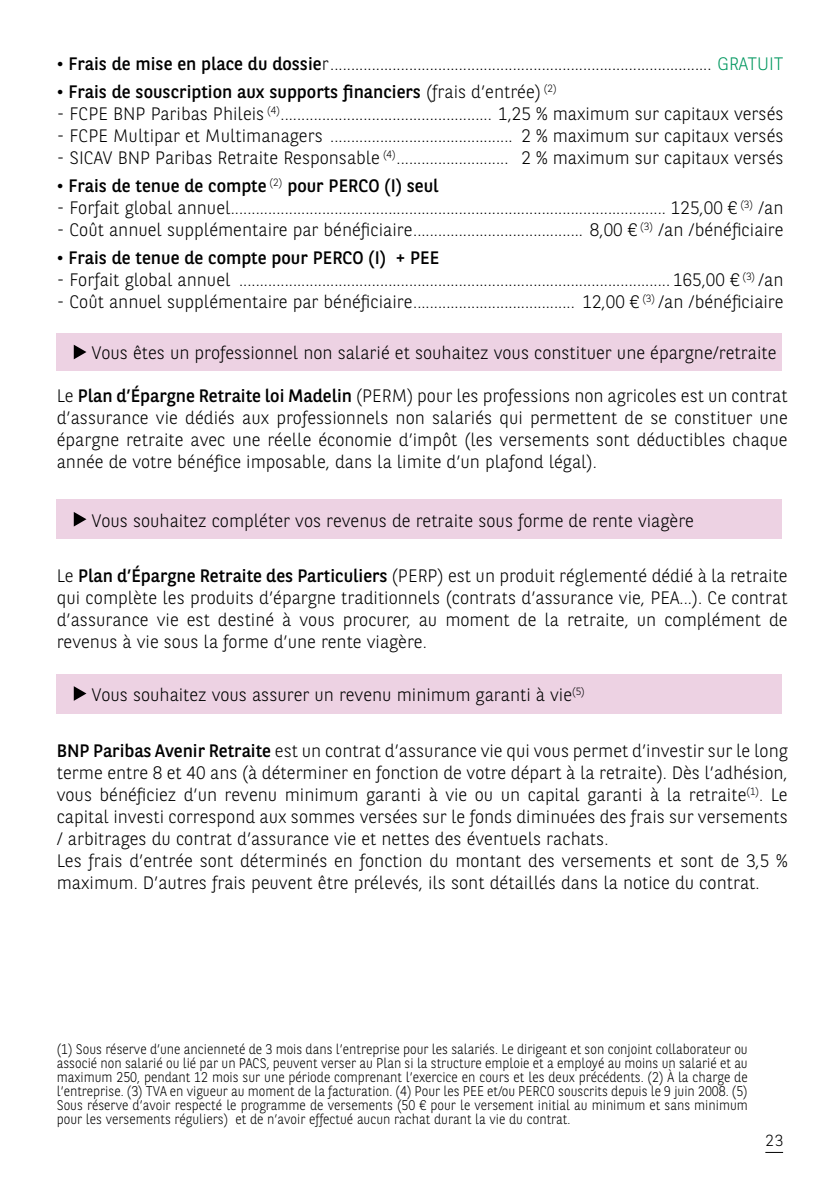
<style>
.page{position:relative;width:840px;height:1191px;background:#fff}
.page>*{position:absolute;margin:0;border:0;box-sizing:border-box;transform-origin:0 0}
.t1{font:300 18px/22px "BNPP Sans";color:#000;text-align:justify}
.t2{font:18px "BNPP Sans";color:#000}
.t3{font:300 16px "BNPP Sans";color:#000}
.t4{font:300 14px/14px "BNPP Sans";color:#000;text-align:justify;scale:.93 1}
.s1{font-weight:400}
.s2{color:#00975f}
.s3{font-weight:300}
</style>
<div class="page">
<svg style="left:765px;top:1152px;width:17px;height:1px"></svg>
<div style="left:57px;top:333px;width:724px;height:38px;background:#edd2e3"></div>
<svg style="left:74px;top:345px;width:12px;height:14px"></svg>
<div style="left:57px;top:500px;width:724px;height:39px;background:#edd2e3"></div>
<svg style="left:74px;top:512px;width:12px;height:14px"></svg>
<div style="left:57px;top:674px;width:724px;height:39px;background:#edd2e3"></div>
<svg style="left:74px;top:686px;width:12px;height:15px"></svg>
<p class="t1" style="left:57px;top:52px;width:727px"><span class="s1">• Frais de mise en place du dossie</span>r............................................................................................ <span class="s2">GRATUIT</span></p>
<p class="t2" style="left:57px;top:79px;width:501px">• Frais de souscription aux supports financiers <span class="s3">(frais d’entrée)</span> <sup>(2)</sup></p>
<p class="t1" style="left:57px;top:102px;width:728px">- FCPE BNP Paribas Phileis <sup>(4)</sup>................................................... 1,25 % maximum sur capitaux versés</p>
<p class="t1" style="left:57px;top:124px;width:728px">- FCPE Multipar et Multimanagers ............................................ 2 % maximum sur capitaux versés</p>
<p class="t1" style="left:57px;top:146px;width:728px">- SICAV BNP Paribas Retraite Responsable <sup>(4)</sup>........................... 2 % maximum sur capitaux versés</p>
<p class="t2" style="left:57px;top:173px;width:383px">• Frais de tenue de compte <sup>(2)</sup> pour PERCO (I) seul</p>
<p class="t1" style="left:57px;top:195px;width:727px">- Forfait global annuel......................................................................................................... 125,00 € <sup>(3)</sup> /an</p>
<p class="t1" style="left:57px;top:217px;width:727px">- Coût annuel supplémentaire par bénéficiaire......................................... 8,00 € <sup>(3)</sup> /an /bénéficiaire</p>
<p class="t2" style="left:57px;top:245px;width:384px">• Frais de tenue de compte pour PERCO (I) + PEE</p>
<p class="t1" style="left:57px;top:267px;width:727px">- Forfait global annuel ........................................................................................................ 165,00 € <sup>(3)</sup> /an</p>
<p class="t1" style="left:57px;top:289px;width:727px">- Coût annuel supplémentaire par bénéficiaire....................................... 12,00 € <sup>(3)</sup> /an /bénéficiaire</p>
<p class="t1" style="left:91px;top:341px;width:686px">Vous êtes un professionnel non salarié et souhaitez vous constituer une épargne/retraite</p>
<p class="t1" style="left:57px;top:384px;width:732px">Le <span class="s1">Plan d’Épargne Retraite loi Madelin</span> (PERM) pour les professions non agricoles est un contrat d’assurance vie dédiés aux professionnels non salariés qui permettent de se constituer une épargne retraite avec une réelle économie d’impôt (les versements sont déductibles chaque année de votre bénéfice imposable, dans la limite d’un plafond légal).</p>
<p class="t1" style="left:91px;top:508px;width:603px">Vous souhaitez compléter vos revenus de retraite sous forme de rente viagère</p>
<p class="t1" style="left:57px;top:564px;width:732px">Le <span class="s1">Plan d’Épargne Retraite des Particuliers</span> (PERP) est un produit réglementé dédié à la retraite qui complète les produits d’épargne traditionnels (contrats d’assurance vie, PEA...). Ce contrat d’assurance vie est destiné à vous procurer, au moment de la retraite, un complément de revenus à vie sous la forme d’une rente viagère.</p>
<p class="t1" style="left:91px;top:682px;width:494px">Vous souhaitez vous assurer un revenu minimum garanti à vie<sup>(5)</sup></p>
<p class="t1" style="left:57px;top:738px;width:732px;text-align:left"><span class="s1">BNP Paribas Avenir Retraite</span> est un contrat d’assurance vie qui vous permet d’investir sur le long terme entre 8 et 40 ans (à déterminer en fonction de votre départ à la retraite). Dès l’adhésion, vous bénéficiez d’un revenu minimum garanti à vie ou un capital garanti à la retraite<sup>(1)</sup>. Le capital investi correspond aux sommes versées sur le fonds diminuées des frais sur versements / arbitrages du contrat d’assurance vie et nettes des éventuels rachats.<br>Les frais d’entrée sont déterminés en fonction du montant des versements et sont de 3,5 % maximum. D’autres frais peuvent être prélevés, ils sont détaillés dans la notice du contrat.</p>
<p class="t4" style="left:57px;top:1041px;width:744px">(1) Sous réserve d’une ancienneté de 3 mois dans l’entreprise pour les salariés. Le dirigeant et son conjoint collaborateur ou associé non salarié ou lié par un PACS, peuvent verser au Plan si la structure emploie et a employé au moins un salarié et au maximum 250, pendant 12 mois sur une période comprenant l’exercice en cours et les deux précédents. (2) À la charge de l’entreprise. (3) TVA en vigueur au moment de la facturation. (4) Pour les PEE et/ou PERCO souscrits depuis le 9 juin 2008. (5)<br>Sous réserve d’avoir respecté le programme de versements (50 € pour le versement initial au minimum et sans minimum pour les versements réguliers) et de n’avoir effectué aucun rachat durant la vie du contrat.</p>
<p class="t3" style="left:765px;top:1129px;width:19px">23</p>
</div>
